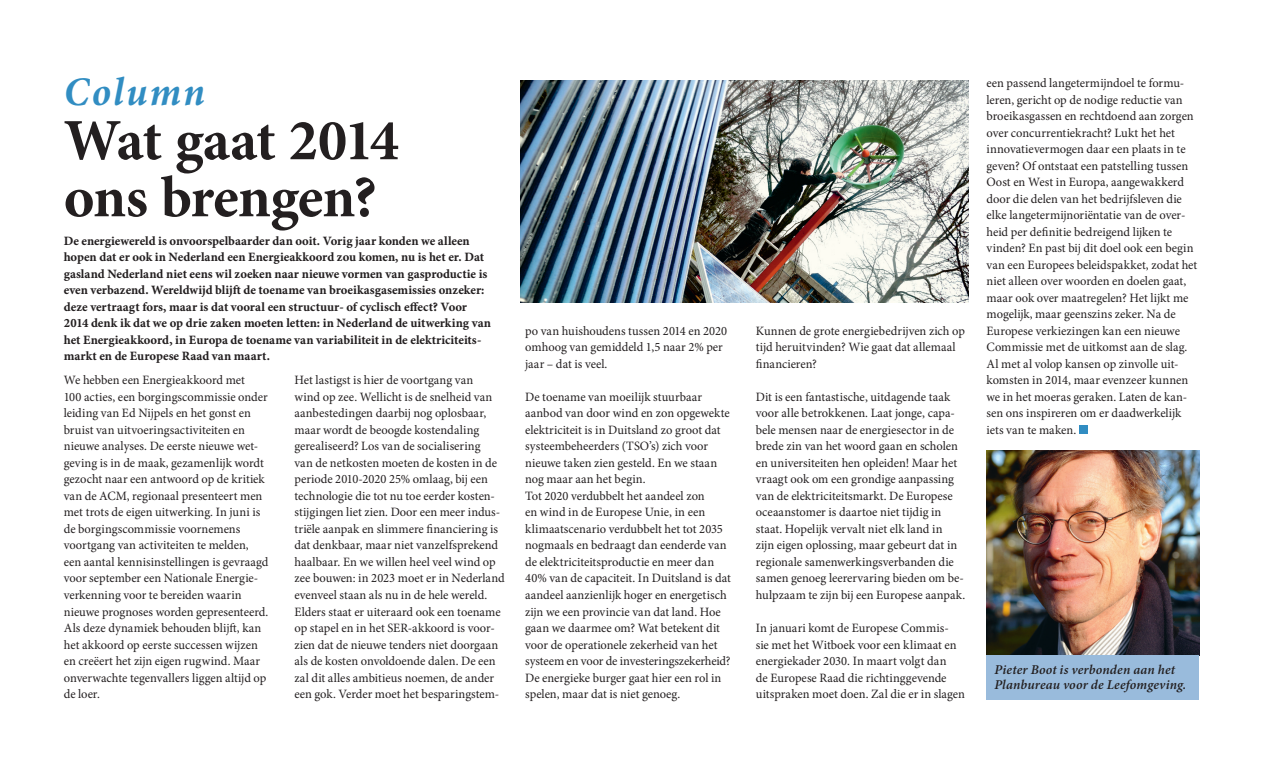
<style>
.page{position:relative;width:1263px;height:766px;background:#fff}
.page>*{position:absolute;margin:0;border:0;box-sizing:border-box;transform-origin:0 0}
.t1{font:700 58.5px/57px "Minion Pro";letter-spacing:-.02em;color:#231f20}
.t2{font:italic 700 40.5px "Minion Pro";letter-spacing:.055em;color:#318dc2}
.t3{font:italic 600 13.5px/15px "Minion Pro";letter-spacing:.01em;color:#231f20}
.t4{font:12.75px/16.5px "Minion Pro";color:#231f20}
.t5{font:12.75px/16.5px "Minion Pro Bold Capt";color:#231f20}
</style>
<div class="page">
<img style="left:986px;top:450px;width:213px;height:205px">
<div style="left:986px;top:655px;width:213px;height:44px;background:#99bbdc"></div>
<div style="left:1079px;top:425px;width:9px;height:9px;background:#318dc2"></div>
<img style="left:521px;top:81px;width:447px;height:221px">
<h2 class="t2" style="left:64px;top:63px;width:143px">Column</h2>
<h1 class="t1" style="left:64px;top:111px;width:337px">Wat gaat 2014 ons brengen?</h1>
<p class="t5" style="left:64px;top:232px;width:429px">De energiewereld is onvoorspelbaarder dan ooit. Vorig jaar konden we alleen hopen dat er ook in Nederland een Energieakkoord zou komen, nu is het er. Dat gasland Nederland niet eens wil zoeken naar nieuwe vormen van gasproductie is even verbazend. Wereldwijd blijft de toename van broeikasgasemissies onzeker: deze vertraagt fors, maar is dat vooral een structuur- of cyclisch effect? Voor 2014 denk ik dat we op drie zaken moeten letten: in Nederland de uitwerking van het Energieakkoord, in Europa de toename van variabiliteit in de elektriciteits&shy;markt en de Europese Raad van maart.</p>
<p class="t4" style="left:64px;top:372px;width:206px">We hebben een Energieakkoord met<br>100 acties, een borgingscommissie onder leiding van Ed Nijpels en het gonst en bruist van uitvoeringsactiviteiten en nieuwe analyses. De eerste nieuwe wet&shy;geving is in de maak, gezamenlijk wordt gezocht naar een antwoord op de kritiek van de ACM, regionaal presenteert men met trots de eigen uitwerking. In juni is de borgingscommissie voornemens voortgang van activiteiten te melden, een aantal kennisinstellingen is gevraagd voor september een Nationale Energie&shy;verkenning voor te bereiden waarin nieuwe prognoses worden gepresenteerd.<br>Als deze dynamiek behouden blijft, kan het akkoord op eerste successen wijzen en creëert het zijn eigen rugwind. Maar onverwachte tegenvallers liggen altijd op de loer.</p>
<p class="t4" style="left:294px;top:372px;width:212px">Het lastigst is hier de voortgang van<br>wind op zee. Wellicht is de snelheid van aanbestedingen daarbij nog oplosbaar, maar wordt de beoogde kostendaling gerealiseerd? Los van de socialisering<br>van de netkosten moeten de kosten in de periode 2010-2020 25% omlaag, bij een technologie die tot nu toe eerder kosten&shy;stijgingen liet zien. Door een meer indus&shy;triële aanpak en slimmere financiering is dat denkbaar, maar niet vanzelfsprekend haalbaar. En we willen heel veel wind op zee bouwen: in 2023 moet er in Nederland evenveel staan als nu in de hele wereld.<br>Elders staat er uiteraard ook een toename op stapel en in het SER-akkoord is voor&shy;zien dat de nieuwe tenders niet doorgaan als de kosten onvoldoende dalen. De een zal dit alles ambitieus noemen, de ander een gok. Verder moet het besparingstem-</p>
<p class="t4" style="left:525px;top:322px;width:204px">po van huishoudens tussen 2014 en 2020 omhoog van gemiddeld 1,5 naar 2% per jaar – dat is veel.</p>
<p class="t4" style="left:525px;top:388px;width:207px">De toename van moeilijk stuurbaar aanbod van door wind en zon opgewekte elektriciteit is in Duitsland zo groot dat systeembeheerders (TSO’s) zich voor nieuwe taken zien gesteld. En we staan nog maar aan het begin.<br>Tot 2020 verdubbelt het aandeel zon<br>en wind in de Europese Unie, in een klimaatscenario verdubbelt het tot 2035 nogmaals en bedraagt dan eenderde van de elektriciteitsproductie en meer dan 40% van de capaciteit. In Duitsland is dat aandeel aanzienlijk hoger en energetisch zijn we een provincie van dat land. Hoe gaan we daarmee om? Wat betekent dit voor de operationele zekerheid van het systeem en voor de investeringszekerheid?<br>De energieke burger gaat hier een rol in spelen, maar dat is niet genoeg.</p>
<p class="t4" style="left:756px;top:322px;width:211px">Kunnen de grote energiebedrijven zich op tijd heruitvinden? Wie gaat dat allemaal financieren?</p>
<p class="t4" style="left:756px;top:388px;width:211px">Dit is een fantastische, uitdagende taak voor alle betrokkenen. Laat jonge, capa&shy;bele mensen naar de energiesector in de brede zin van het woord gaan en scholen en universiteiten hen opleiden! Maar het vraagt ook om een grondige aanpassing van de elektriciteitsmarkt. De Europese oceaanstomer is daartoe niet tijdig in staat. Hopelijk vervalt niet elk land in<br>zijn eigen oplossing, maar gebeurt dat in regionale samenwerkingsverbanden die samen genoeg leerervaring bieden om be&shy;hulpzaam te zijn bij een Europese aanpak.</p>
<p class="t4" style="left:756px;top:619px;width:211px">In januari komt de Europese Commis&shy;sie met het Witboek voor een klimaat en energiekader 2030. In maart volgt dan<br>de Europese Raad die richtinggevende uitspraken moet doen. Zal die er in slagen</p>
<p class="t4" style="left:986px;top:75px;width:212px">een passend langetermijndoel te formu&shy;leren, gericht op de nodige reductie van broeikasgassen en rechtdoend aan zorgen over concurrentiekracht? Lukt het het innovatievermogen daar een plaats in te geven? Of ontstaat een patstelling tussen Oost en West in Europa, aangewakkerd door die delen van het bedrijfsleven die elke langetermijnoriëntatie van de over&shy;heid per definitie bedreigend lijken te vinden? En past bij dit doel ook een begin van een Europees beleidspakket, zodat het niet alleen over woorden en doelen gaat, maar ook over maatregelen? Het lijkt me mogelijk, maar geenszins zeker. Na de Europese verkiezingen kan een nieuwe Commissie met de uitkomst aan de slag.<br>Al met al volop kansen op zinvolle uit&shy;komsten in 2014, maar evenzeer kunnen we in het moeras geraken. Laten de kan&shy;sen ons inspireren om er daadwerkelijk iets van te maken.</p>
<p class="t3" style="left:994px;top:661px;width:193px">Pieter Boot is verbonden aan het<br>Planbureau voor de Leefomgeving.</p>
</div>
